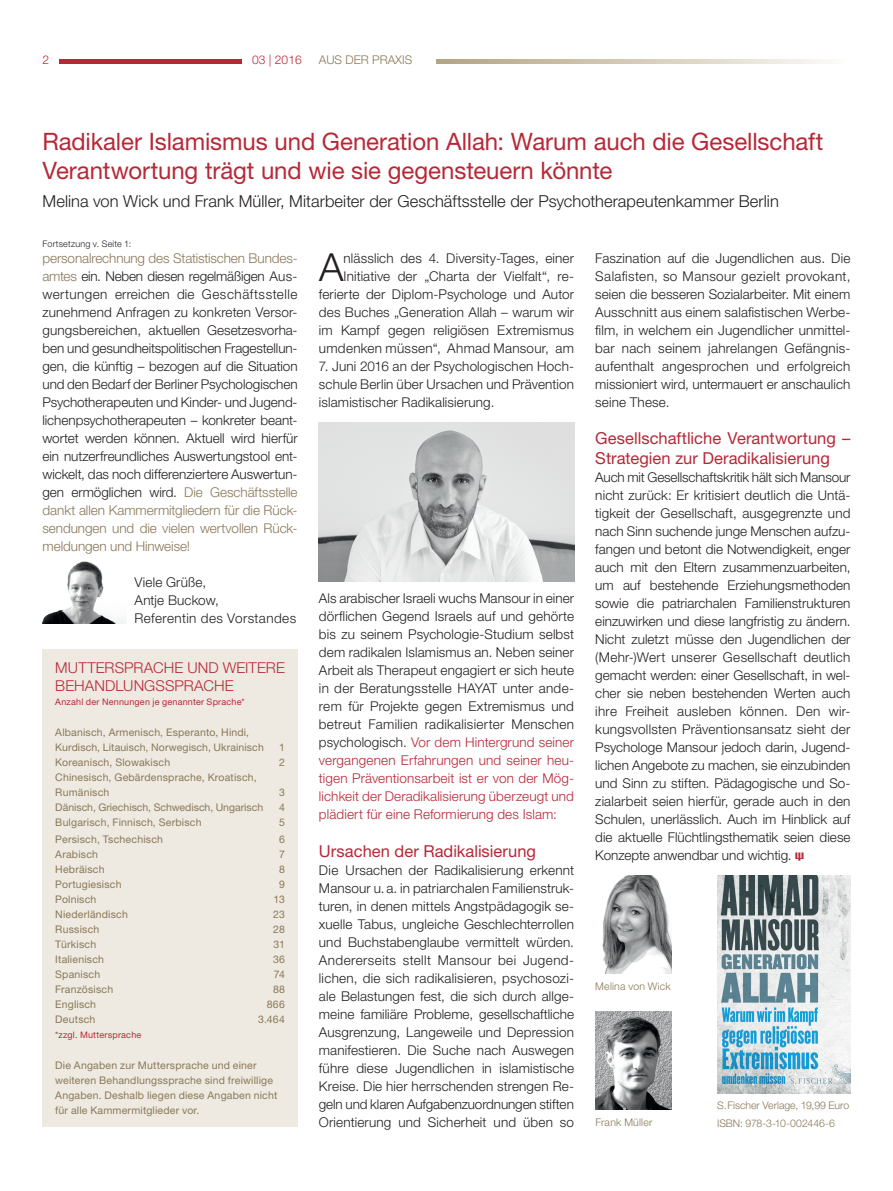
<style>
.page{position:relative;width:893px;height:1191px;background:#fff}
.page>*{position:absolute;margin:0;border:0;box-sizing:border-box;transform-origin:0 0}
.t1{font:300 38.7px "Helvetica Neue LT Std";color:#231f20}
.t2{font:24px/28.5px "Helvetica Neue LT Std";letter-spacing:-.005em;color:#b72837}
.t3{font:300 16.5px "Helvetica Neue LT Std";letter-spacing:.005em;color:#231f20}
.t4{font:16.5px/19.5px "Helvetica Neue LT Std";color:#b72837}
.t5{font:300 15px/18px "Helvetica Neue LT Std";letter-spacing:.005em;color:#b72837}
.t6{font:300 13.5px/18px "Helvetica Neue LT Std";letter-spacing:.01em;color:#231f20}
.t7{font:300 12px "Helvetica Neue LT Std";color:#8a7758}
.t8{font:300 12px "Helvetica Neue LT Std";color:#b72837}
.t9{font:10.5px/15px "Helvetica Neue LT Std";letter-spacing:.02em;color:#8a7758}
.t10{font:300 10.5px/18px "Helvetica Neue LT Std";color:#8a7758}
.t11{font:10.5px "Helvetica Neue LT Std";color:#8a7758}
.t12{font:300 10.5px "Helvetica Neue LT Std";letter-spacing:.02em;color:#8a7758}
.t13{font:9px "Helvetica Neue LT Std";letter-spacing:.025em;color:#b72837}
.t14{font:300 9px "Helvetica Neue LT Std";letter-spacing:.025em;color:#231f20}
.s1{color:#8a7758}
.s2{color:#b72837}
</style>
<div class="page">
<svg style="left:795px;top:852px;width:8px;height:8px"></svg>
<img style="left:319px;top:422px;width:255px;height:159px">
<img style="left:717px;top:875px;width:133px;height:218px">
<div style="left:43px;top:650px;width:255px;height:477px;background:#eeeae1"></div>
<img style="left:43px;top:561px;width:83px;height:62px">
<img style="left:595px;top:1011px;width:76px;height:98px">
<img style="left:602px;top:875px;width:69px;height:98px">
<hr style="left:59px;top:60px;width:183px;height:4px;background:#b72837">
<svg style="left:437px;top:60px;width:386px;height:4px"></svg>
<p class="t8" style="left:43px;top:52px;width:8px">2</p>
<p class="t8" style="left:252px;top:52px;width:51px">03 | 2016</p>
<p class="t7" style="left:319px;top:52px;width:95px">AUS DER PRAXIS</p>
<h2 class="t2" style="left:43px;top:127px;width:782px">Radikaler Islamismus und Generation Allah: Warum auch die Gesellschaft<br>Verantwortung trägt und wie sie gegensteuern könnte</h2>
<p class="t3" style="left:43px;top:191px;width:738px">Melina von Wick und Frank Müller, Mitarbeiter der Geschäftsstelle der Psychotherapeutenkammer Berlin</p>
<p class="t14" style="left:43px;top:238px;width:90px">Fortsetzung v. Seite 1:</p>
<p class="t6" style="left:43px;top:249px;width:257px"><span class="s1">personalrechnung des Statistischen Bundes&shy;amtes</span> ein. Neben diesen regelmäßigen Aus-- wertungen erreichen die Geschäftsstelle zunehmend Anfragen zu konkreten Versor&shy;gungsbereichen, aktuellen Gesetzesvorha&shy;ben und gesundheitspolitischen Fragestellun&shy;gen, die künftig – bezogen auf die Situation und den Bedarf der Berliner Psychologischen Psychotherapeuten und Kinder- und Jugend&shy;lichenpsychotherapeuten – konkreter beant&shy;wortet werden können. Aktuell wird hierfür ein nutzerfreundliches Auswertungstool ent&shy;wickelt, das noch differenziertere Auswertun&shy;gen ermöglichen wird. <span class="s1">Die Geschäftsstelle dankt allen Kammermitgliedern für die Rück&shy;sendungen und die vielen wertvollen Rück&shy;meldungen und Hinweise!</span></p>
<p class="t6" style="left:135px;top:572px;width:163px">Viele Grüße,<br>Antje Buckow,<br>Referentin des Vorstandes</p>
<p class="t5" style="left:55px;top:658px;width:231px">MUTTERSPRACHE UND WEITERE<br>BEHANDLUNGSSPRACHE</p>
<p class="t13" style="left:55px;top:696px;width:191px">Anzahl der Nennungen je genannter Sprache*</p>
<p class="t9" style="left:55px;top:725px;width:210px">Albanisch, Armenisch, Esperanto, Hindi,<br>Kurdisch, Litauisch, Norwegisch, Ukrainisch</p>
<p class="t9" style="left:279px;top:740px;width:7px">1</p>
<p class="t9" style="left:55px;top:755px;width:116px">Koreanisch, Slowakisch</p>
<p class="t9" style="left:279px;top:755px;width:7px">2</p>
<p class="t9" style="left:55px;top:770px;width:203px">Chinesisch, Gebärdensprache, Kroatisch,<br>Rumänisch</p>
<p class="t9" style="left:279px;top:785px;width:7px">3</p>
<p class="t11" style="left:55px;top:801px;width:210px">Dänisch, Griechisch, Schwedisch, Ungarisch</p>
<p class="t9" style="left:279px;top:800px;width:7px">4</p>
<p class="t9" style="left:55px;top:815px;width:148px">Bulgarisch, Finnisch, Serbisch</p>
<p class="t9" style="left:279px;top:815px;width:7px">5</p>
<p class="t9" style="left:55px;top:831px;width:109px">Persisch, Tschechisch</p>
<p class="t9" style="left:279px;top:831px;width:7px">6</p>
<p class="t9" style="left:55px;top:846px;width:44px">Arabisch</p>
<p class="t9" style="left:279px;top:846px;width:7px">7</p>
<p class="t9" style="left:55px;top:861px;width:51px">Hebräisch</p>
<p class="t9" style="left:279px;top:861px;width:7px">8</p>
<p class="t9" style="left:55px;top:876px;width:68px">Portugiesisch</p>
<p class="t9" style="left:279px;top:876px;width:7px">9</p>
<p class="t9" style="left:55px;top:891px;width:43px">Polnisch</p>
<p class="t9" style="left:274px;top:891px;width:13px">13</p>
<p class="t9" style="left:55px;top:906px;width:74px">Niederländisch</p>
<p class="t9" style="left:273px;top:906px;width:13px">23</p>
<p class="t9" style="left:55px;top:921px;width:46px">Russisch</p>
<p class="t9" style="left:273px;top:921px;width:13px">28</p>
<p class="t9" style="left:55px;top:936px;width:43px">Türkisch</p>
<p class="t9" style="left:273px;top:936px;width:13px">31</p>
<p class="t9" style="left:55px;top:951px;width:50px">Italienisch</p>
<p class="t9" style="left:273px;top:951px;width:13px">36</p>
<p class="t9" style="left:55px;top:966px;width:46px">Spanisch</p>
<p class="t9" style="left:274px;top:966px;width:12px">74</p>
<p class="t9" style="left:55px;top:981px;width:59px">Französisch</p>
<p class="t9" style="left:273px;top:981px;width:13px">88</p>
<p class="t9" style="left:55px;top:996px;width:42px">Englisch</p>
<p class="t9" style="left:267px;top:996px;width:20px">866</p>
<p class="t9" style="left:55px;top:1011px;width:42px">Deutsch</p>
<p class="t9" style="left:258px;top:1011px;width:28px">3.464</p>
<p class="t13" style="left:55px;top:1029px;width:88px">*zzgl. Muttersprache</p>
<p class="t9" style="left:55px;top:1058px;width:224px">Die Angaben zur Muttersprache und einer weiteren Behandlungssprache sind freiwillige Angaben. Deshalb liegen diese Angaben nicht für alle Kammermitglieder vor.</p>
<p class="t6" style="left:319px;top:249px;width:257px;text-align:right">nlässlich des 4. Diversity-Tages, einer Initiative der „Charta der Vielfalt“, re&shy;ferierte der Diplom-Psychologe und Autor des Buches „Generation Allah – warum wir im Kampf gegen religiösen Extremismus umdenken müssen“, Ahmad Mansour, am</p>
<p class="t6" style="left:319px;top:357px;width:257px;text-align:justify">7. Juni 2016 an der Psychologischen Hoch&shy;schule Berlin über Ursachen und Prävention islamistischer Radikalisierung.</p>
<h1 class="t1" style="left:319px;top:243px;width:26px">A</h1>
<p class="t6" style="left:319px;top:589px;width:257px;text-align:justify">Als arabischer Israeli wuchs Mansour in einer dörflichen Gegend Israels auf und gehörte bis zu seinem Psychologie-Studium selbst dem radikalen Islamismus an. Neben seiner Arbeit als Therapeut engagiert er sich heute in der Beratungsstelle HAYAT unter ande&shy;rem für Projekte gegen Extremismus und betreut Familien radikalisierter Menschen psychologisch. <span class="s2">Vor dem Hintergrund seiner vergangenen Erfahrungen und seiner heu&shy;tigen Präventionsarbeit ist er von der Mög&shy;lichkeit der Deradikalisierung überzeugt und plädiert für eine Reformierung des Islam:</span></p>
<p class="t4" style="left:319px;top:841px;width:219px">Ursachen der Radikalisierung</p>
<p class="t6" style="left:319px;top:861px;width:257px">Die Ursachen der Radikalisierung erkennt Mansour u.a. in patriarchalen Familienstruk&shy;turen, in denen mittels Angstpädagogik se&shy;xuelle Tabus, ungleiche Geschlechterrollen und Buchstabenglaube vermittelt würden.<br>Andererseits stellt Mansour bei Jugend&shy;lichen, die sich radikalisieren, psychosozi&shy;ale Belastungen fest, die sich durch allge&shy;meine familiäre Probleme, gesellschaftliche Ausgrenzung, Langeweile und Depression manifestieren. Die Suche nach Auswegen führe diese Jugendlichen in islamistische Kreise. Die hier herrschenden strengen Re&shy;geln und klaren Aufgabenzuordnungen stiften Orientierung und Sicherheit und üben so</p>
<p class="t6" style="left:595px;top:248px;width:257px">Faszination auf die Jugendlichen aus. Die Salafisten, so Mansour gezielt provokant, seien die besseren Sozialarbeiter. Mit einem Ausschnitt aus einem salafistischen Werbe&shy;film, in welchem ein Jugendlicher unmittel&shy;bar nach seinem jahrelangen Gefängnis&shy;aufenthalt angesprochen und erfolgreich missioniert wird, untermauert er anschaulich seine These.</p>
<p class="t4" style="left:595px;top:428px;width:257px">Gesellschaftliche Verantwortung –<br>Strategien zur Deradikalisierung</p>
<p class="t6" style="left:595px;top:468px;width:257px;text-align:justify">Auch mit Gesellschaftskritik hält sich Mansour nicht zurück: Er kritisiert deutlich die Untä&shy;tigkeit der Gesellschaft, ausgegrenzte und nach Sinn suchende junge Menschen aufzu&shy;fangen und betont die Notwendigkeit, enger auch mit den Eltern zusammenzuarbeiten, um auf bestehende Erziehungsmethoden sowie die patriarchalen Familienstrukturen einzuwirken und diese langfristig zu ändern.<br>Nicht zuletzt müsse den Jugendlichen der (Mehr-)Wert unserer Gesellschaft deutlich gemacht werden: einer Gesellschaft, in wel&shy;cher sie neben bestehenden Werten auch ihre Freiheit ausleben können. Den wir&shy;kungsvollsten Präventionsansatz sieht der Psychologe Mansour jedoch darin, Jugend&shy;lichen Angebote zu machen, sie einzubinden und Sinn zu stiften. Pädagogische und So&shy;zialarbeit seien hierfür, gerade auch in den Schulen, unerlässlich. Auch im Hinblick auf die aktuelle Flüchtlingsthematik seien diese Konzepte anwendbar und wichtig.</p>
<p class="t12" style="left:595px;top:980px;width:77px">Melina von Wick</p>
<p class="t12" style="left:595px;top:1116px;width:58px">Frank Müller</p>
<p class="t10" style="left:717px;top:1096px;width:134px">S.Fischer Verlage, 19,99 Euro<br>ISBN: 978-3-10-002446-6</p>
</div>
